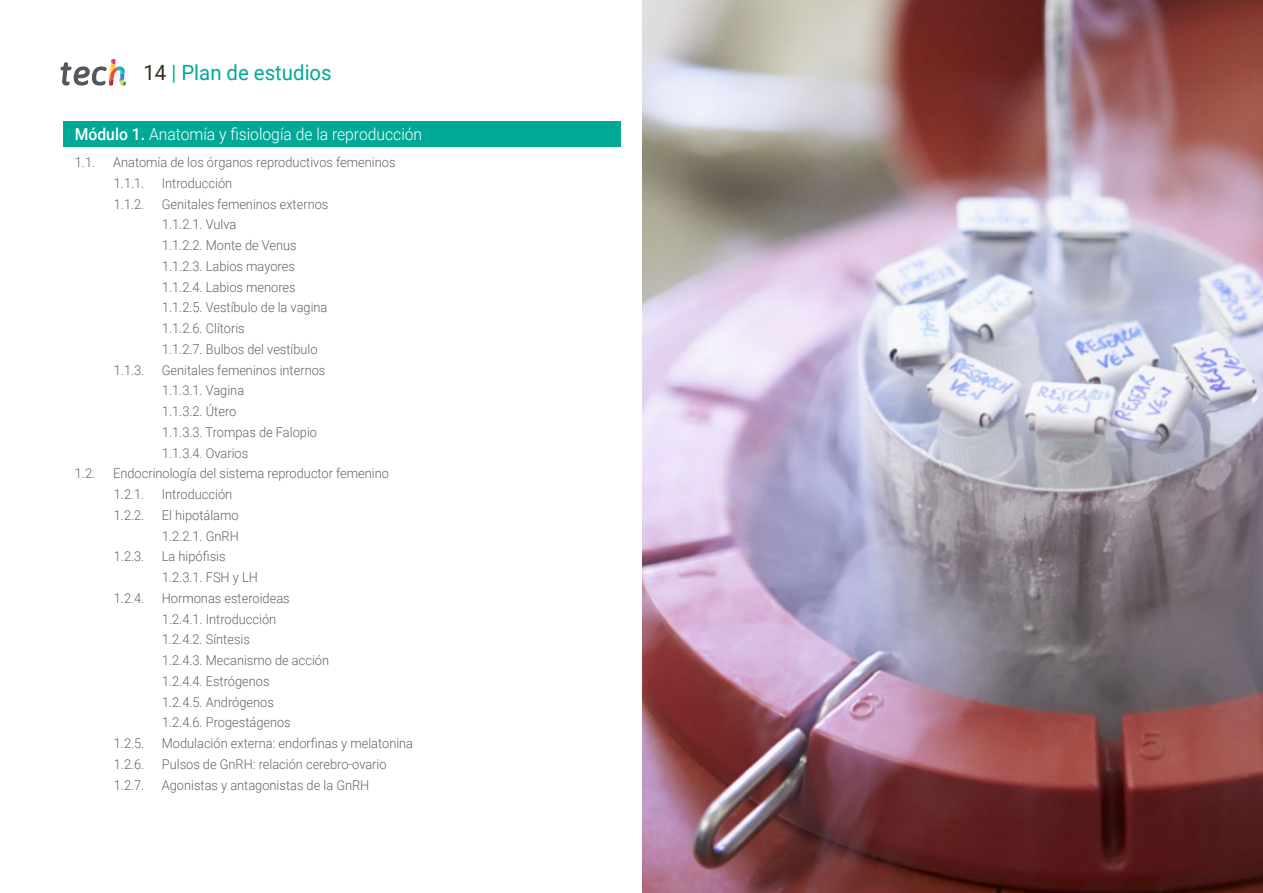
<style>
.page{position:relative;width:1263px;height:893px;background:#fff}
.page>*{position:absolute;margin:0;border:0;box-sizing:border-box;transform-origin:0 0}
.t1{font:21px "Roboto";color:#00a996}
.t2{font:300 16.5px "Roboto";color:#fff;scale:.95 1}
.t3{font:300 13.5px/20.7px "Roboto";color:#61646a;scale:.95 1}
.s1{color:#312e20}
.s2{font-weight:500}
</style>
<div class="page">
<img style="left:642px;top:0;width:621px;height:893px">
<div style="left:64px;top:121px;width:557px;height:25px;background:#00a996"></div>
<svg style="left:61px;top:59px;width:65px;height:27px"></svg>
<h1 class="t1" style="left:144px;top:57px;width:190px"><span class="s1">14</span> | Plan de estudios</h1>
<p class="t2" style="left:75px;top:123px;width:367px"><span class="s2">Módulo 1.</span> Anatomía y fisiología de la reproducción</p>
<p class="t3" style="left:75px;top:151px;width:23px">1.1.</p>
<p class="t3" style="left:113px;top:151px;width:299px">Anatomía de los órganos reproductivos femeninos<br>1.1.1.</p>
<p class="t3" style="left:162px;top:172px;width:76px">Introducción</p>
<p class="t3" style="left:114px;top:193px;width:34px">1.1.2.</p>
<p class="t3" style="left:162px;top:193px;width:177px">Genitales femeninos externos<br>1.1.2.1. Vulva<br>1.1.2.2. Monte de Venus<br>1.1.2.3. Labios mayores<br>1.1.2.4. Labios menores<br>1.1.2.5. Vestíbulo de la vagina<br>1.1.2.6. Clítoris<br>1.1.2.7. Bulbos del vestíbulo</p>
<p class="t3" style="left:114px;top:359px;width:34px">1.1.3.</p>
<p class="t3" style="left:162px;top:359px;width:174px">Genitales femeninos internos<br>1.1.3.1. Vagina<br>1.1.3.2. Útero<br>1.1.3.3. Trompas de Falopio<br>1.1.3.4. Ovarios</p>
<p class="t3" style="left:75px;top:463px;width:23px">1.2.</p>
<p class="t3" style="left:113px;top:463px;width:292px">Endocrinología del sistema reproductor femenino<br>1.2.1.</p>
<p class="t3" style="left:162px;top:483px;width:76px">Introducción</p>
<p class="t3" style="left:114px;top:504px;width:34px">1.2.2.</p>
<p class="t3" style="left:162px;top:504px;width:83px">El hipotálamo<br>1.2.2.1. GnRH</p>
<p class="t3" style="left:114px;top:546px;width:34px">1.2.3.</p>
<p class="t3" style="left:162px;top:546px;width:103px">La hipófisis<br>1.2.3.1. FSH y LH</p>
<p class="t3" style="left:114px;top:587px;width:34px">1.2.4.</p>
<p class="t3" style="left:162px;top:587px;width:178px">Hormonas esteroideas<br>1.2.4.1. Introducción<br>1.2.4.2. Síntesis<br>1.2.4.3. Mecanismo de acción<br>1.2.4.4. Estrógenos<br>1.2.4.5. Andrógenos<br>1.2.4.6. Progestágenos</p>
<p class="t3" style="left:114px;top:732px;width:34px">1.2.5.</p>
<p class="t3" style="left:162px;top:732px;width:266px">Modulación externa: endorfinas y melatonina</p>
<p class="t3" style="left:114px;top:753px;width:34px">1.2.6.</p>
<p class="t3" style="left:162px;top:753px;width:238px">Pulsos de GnRH: relación cerebro-ovario</p>
<p class="t3" style="left:114px;top:774px;width:34px">1.2.7.</p>
<p class="t3" style="left:162px;top:774px;width:220px">Agonistas y antagonistas de la GnRH</p>
</div>
